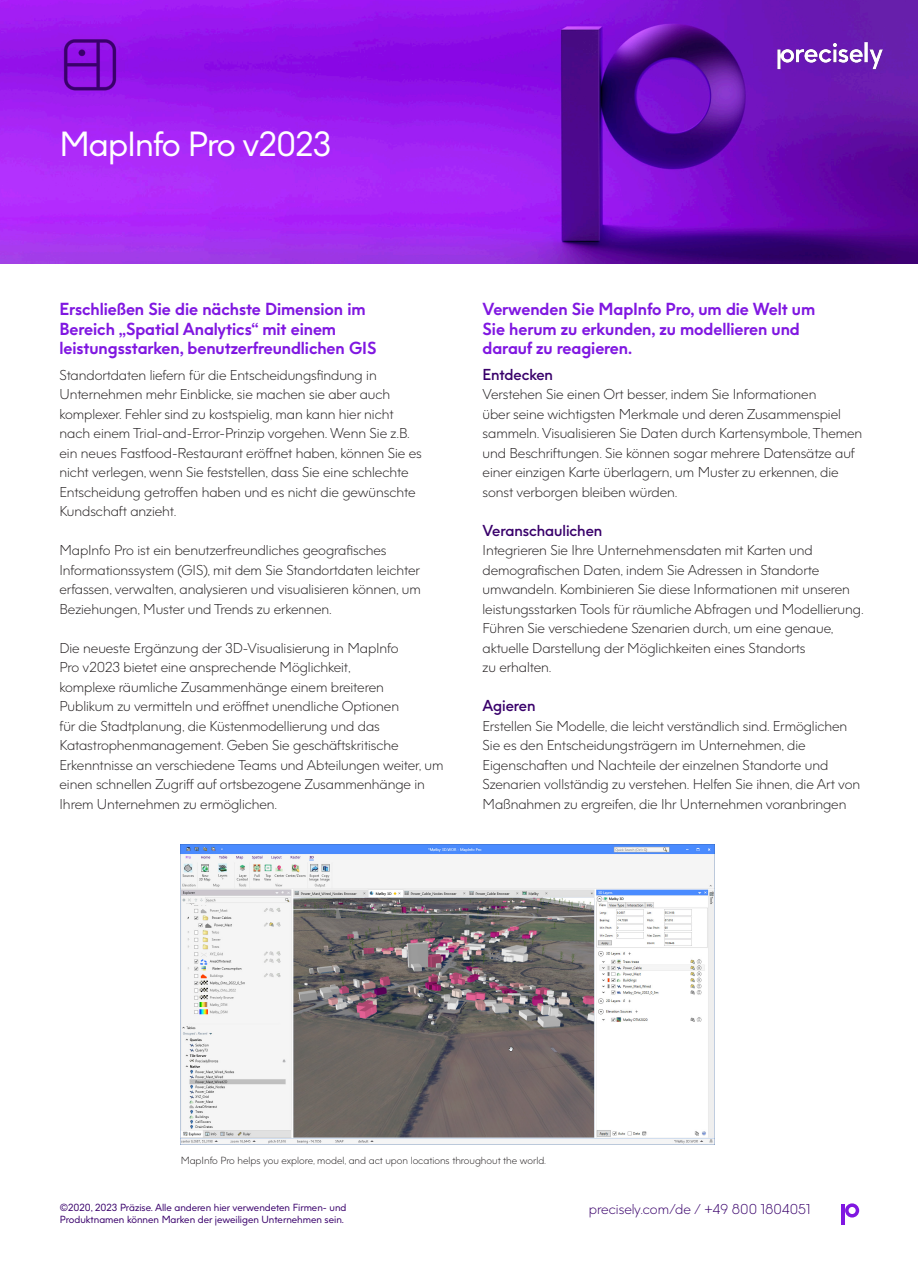
<style>
.page{position:relative;width:918px;height:1263px;background:#fff}
.page>*{position:absolute;margin:0;border:0;box-sizing:border-box;transform-origin:0 0}
.Paragraph_Style_1{font:33px "Precisely";letter-spacing:-.025em;color:#fff}
.t1{font:700 16.5px/19.5px "Precisely";letter-spacing:-.005em;color:#8017e1}
.t2{font:600 15px "Precisely";letter-spacing:-.005em;color:#39006b}
.t3{font:300 13.5px/19.5px "Precisely";letter-spacing:-.005em;color:#231f20}
.t4{font:300 13.5px "Precisely";color:#39006b}
.t5{font:9.75px "Precisely";color:#39006b}
.t6{font:300 9.75px "Precisely";color:#231f20}
</style>
<div class="page">
<img style="left:180px;top:844px;width:534px;height:300px">
<img style="left:0;top:0;width:918px;height:264px">
<img style="left:771px;top:23px;width:116px;height:65px">
<svg style="left:845px;top:1203px;width:14px;height:14px"></svg>
<hr style="left:842px;top:1204px;width:3px;height:20px;background:#8017e1">
<img style="left:61px;top:34px;width:57px;height:60px">
<p class="Paragraph_Style_1" style="left:60px;top:123px;width:273px">MapInfo Pro v2023</p>
<p class="t1" style="left:60px;top:299px;width:318px">Erschließen Sie die nächste Dimension im<br>Bereich „Spatial Analytics“ mit einem leistungsstarken, benutzerfreundlichen GIS</p>
<p class="t3" style="left:60px;top:365px;width:364px">Standortdaten liefern für die Entscheidungsfindung in Unternehmen mehr Einblicke, sie machen sie aber auch komplexer. Fehler sind zu kostspielig, man kann hier nicht nach einem Trial-and-Error-Prinzip vorgehen. Wenn Sie z.B. ein neues Fastfood-Restaurant eröffnet haben, können Sie es nicht verlegen, wenn Sie feststellen, dass Sie eine schlechte Entscheidung getroffen haben und es nicht die gewünschte Kundschaft anzieht.</p>
<p class="t3" style="left:60px;top:540px;width:363px">MapInfo Pro ist ein benutzerfreundliches geografisches Informationssystem (GIS), mit dem Sie Standortdaten leichter erfassen, verwalten, analysieren und visualisieren können, um Beziehungen, Muster und Trends zu erkennen.</p>
<p class="t3" style="left:60px;top:638px;width:386px">Die neueste Ergänzung der 3D-Visualisierung in MapInfo<br>Pro v2023 bietet eine ansprechende Möglichkeit,<br>komplexe räumliche Zusammenhänge einem breiteren<br>Publikum zu vermitteln und eröffnet unendliche Optionen<br>für die Stadtplanung, die Küstenmodellierung und das Katastrophenmanagement. Geben Sie geschäftskritische Erkenntnisse an verschiedene Teams und Abteilungen weiter, um einen schnellen Zugriff auf ortsbezogene Zusammenhänge in Ihrem Unternehmen zu ermöglichen.</p>
<p class="t1" style="left:483px;top:299px;width:334px">Verwenden Sie MapInfo Pro, um die Welt um<br>Sie herum zu erkunden, zu modellieren und darauf zu reagieren.</p>
<p class="t2" style="left:483px;top:365px;width:72px">Entdecken</p>
<p class="t3" style="left:483px;top:384px;width:381px">Verstehen Sie einen Ort besser, indem Sie Informationen<br>über seine wichtigsten Merkmale und deren Zusammenspiel sammeln. Visualisieren Sie Daten durch Kartensymbole, Themen und Beschriftungen. Sie können sogar mehrere Datensätze auf einer einzigen Karte überlagern, um Muster zu erkennen, die sonst verborgen bleiben würden.</p>
<p class="t2" style="left:483px;top:521px;width:121px">Veranschaulichen</p>
<p class="t3" style="left:483px;top:540px;width:383px">Integrieren Sie Ihre Unternehmensdaten mit Karten und demografischen Daten, indem Sie Adressen in Standorte umwandeln. Kombinieren Sie diese Informationen mit unseren leistungsstarken Tools für räumliche Abfragen und Modellierung.<br>Führen Sie verschiedene Szenarien durch, um eine genaue, aktuelle Darstellung der Möglichkeiten eines Standorts<br>zu erhalten.</p>
<p class="t2" style="left:483px;top:696px;width:55px">Agieren</p>
<p class="t3" style="left:483px;top:716px;width:379px">Erstellen Sie Modelle, die leicht verständlich sind. Ermöglichen Sie es den Entscheidungsträgern im Unternehmen, die Eigenschaften und Nachteile der einzelnen Standorte und Szenarien vollständig zu verstehen. Helfen Sie ihnen, die Art von Maßnahmen zu ergreifen, die Ihr Unternehmen voranbringen</p>
<p class="t6" style="left:181px;top:1154px;width:367px">MapInfo Pro helps you explore, model, and act upon locations throughout the world.</p>
<p class="t5" style="left:60px;top:1201px;width:288px">©2020, 2023 Präzise. Alle anderen hier verwendeten Firmen- und</p>
<p class="t4" style="left:589px;top:1201px;width:223px">precisely.com/de / +49 800 1804051</p>
<p class="t5" style="left:60px;top:1213px;width:286px">Produktnamen können Marken der jeweiligen Unternehmen sein.</p>
</div>
